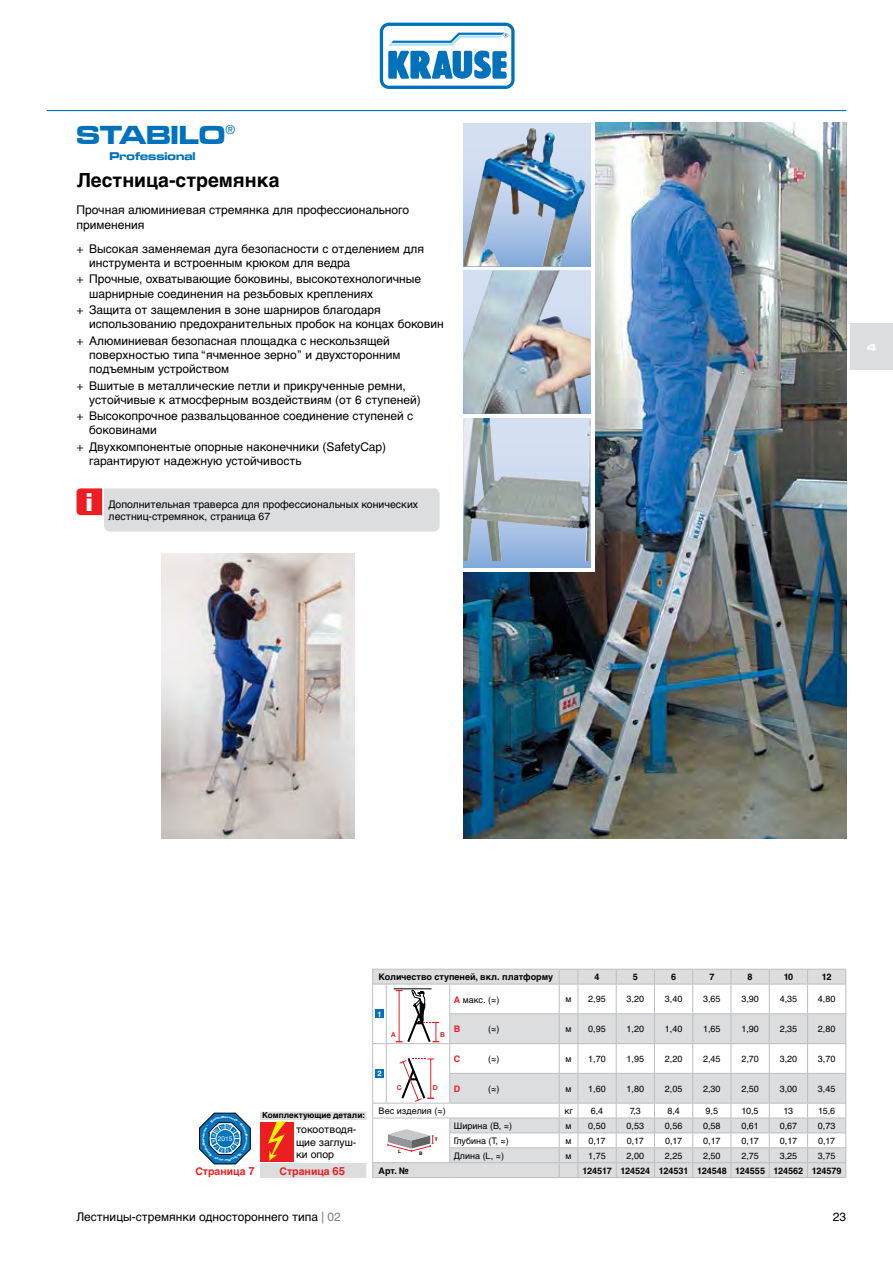
<style>
.page{position:relative;width:893px;height:1263px;background:#fff}
.page>*{position:absolute;margin:0;border:0;box-sizing:border-box;transform-origin:0 0}
.t1{font:27px "Microgramma D Bold Exte";color:#0072bc}
.t2{font:26.7px "Microgramma D Bold Exte";color:#fff}
.t3{font:700 19.5px "Helvetica Cyr";color:#000}
.t4{font:12px/14.2px "Helvetica Cyr Upright";color:#000}
.t5{font:11.7px "Microgramma D Bold Exte";color:#0072bc}
.t6{font:10.5px/12.6px "Helvetica Cyr Upright";color:#000}
.t7{font:700 10.5px "Helvetica Cyr";color:#ed1d24}
.t8{font:10.5px "Microgramma D Bold Exte";color:#fff}
.t9{font:9px "Helvetica Cyr Upright";color:#000}
.t10{font:700 9px "Helvetica Cyr";color:#000}
.t11{font:700 9px "Helvetica Cyr";color:#ed1d24}
.t12{font:700 8.25px "Helvetica Cyr";color:#000}
.t13{font:700 7.5px "Helvetica Cyr";color:#fff}
.t14{font:700 6.75px "Helvetica Neue LT";color:#ed1d24}
.t15{font:6.6px "Helvetica Neue LT";color:#fff}
.t16{font:700 4.8px "Helvetica LT Std";color:#000}
.s1{font-family:"Helvetica Neue LT"}
.s2{font-family:"Helvetica Cyr";font-weight:700;color:#ed1d24}
.s3{font-family:"Helvetica Neue LT";font-size:11.25px}
.s4{font-size:11.25px}
.s5{color:#808285}
</style>
<div class="page">
<svg style="left:378px;top:21px;width:138px;height:69px"></svg>
<svg style="left:380px;top:23px;width:135px;height:66px"></svg>
<hr style="left:47px;top:110px;width:799px;height:1px;background:#0072bc">
<div style="left:850px;top:323px;width:43px;height:47px;background:#dcddde"></div>
<img style="left:463px;top:123px;width:383px;height:716px">
<div style="left:459px;top:119px;width:136px;height:453px;background:#fff"></div>
<img style="left:162px;top:554px;width:192px;height:285px">
<img style="left:463px;top:271px;width:127px;height:143px">
<svg style="left:463px;top:123px;width:127px;height:143px"></svg>
<img style="left:463px;top:128px;width:122px;height:138px">
<div style="left:463px;top:418px;width:127px;height:150px;background:#84abda"></div>
<img style="left:463px;top:418px;width:127px;height:143px">
<svg style="left:372px;top:969px;width:474px;height:209px"></svg>
<svg style="left:77px;top:488px;width:363px;height:43px;background:#ded5d6"></svg>
<svg style="left:260px;top:1112px;width:106px;height:66px"></svg>
<svg style="left:199px;top:1112px;width:52px;height:53px"></svg>
<h1 class="t1" style="left:77px;top:117px;width:160px">STABILO<sup>®</sup></h1>
<p class="t5" style="left:109px;top:149px;width:88px">Professional</p>
<h3 class="t3" style="left:77px;top:169px;width:204px">Лестница-стремянка</h3>
<p class="t4" style="left:77px;top:203px;width:334px">Прочная алюминиевая стремянка для профессионального применения</p>
<p class="t4" style="left:89px;top:241px;width:336px;text-indent:-13px"><span class="s1">+</span> Высокая заменяемая дуга безопасности с отделением для инструмента и встроенным крюком для ведра</p>
<p class="t4" style="left:89px;top:272px;width:333px;text-indent:-13px"><span class="s1">+</span> Прочные, охватывающие боковины, высокотехнологичные шарнирные соединения на резьбовых креплениях</p>
<p class="t4" style="left:89px;top:303px;width:356px;text-indent:-13px"><span class="s1">+</span> Защита от защемления в зоне шарниров благодаря использованию предохранительных пробок на концах боковин</p>
<p class="t4" style="left:89px;top:333px;width:313px;text-indent:-13px"><span class="s1">+</span> Алюминиевая безопасная площадка с нескользящей поверхностью типа “ячменное зерно” и двухсторонним подъемным устройством</p>
<p class="t4" style="left:89px;top:378px;width:333px;text-indent:-13px"><span class="s1">+</span> Вшитые в металлические петли и прикрученные ремни, устойчивые к атмосферным воздействиям (от 6 ступеней)</p>
<p class="t4" style="left:89px;top:409px;width:325px;text-indent:-13px"><span class="s1">+</span> Высокопрочное развальцованное соединение ступеней с боковинами</p>
<p class="t4" style="left:89px;top:439px;width:298px;text-indent:-13px"><span class="s1">+</span> Двухкомпонентые опорные наконечники (SafetyCap) гарантируют надежную устойчивость</p>
<h2 class="t2" style="left:86px;top:484px;width:8px">i</h2>
<p class="t6" style="left:109px;top:498px;width:311px">Дополнительная траверса для профессиональных конических лестниц-стремянок, страница 67</p>
<p class="t8" style="left:867px;top:340px;width:11px">4</p>
<p class="t10" style="left:379px;top:972px;width:176px">Количество ступеней, вкл. платформу</p>
<p class="t10" style="left:595px;top:972px;width:7px">4</p>
<p class="t10" style="left:633px;top:972px;width:7px">5</p>
<p class="t10" style="left:671px;top:972px;width:7px">6</p>
<p class="t10" style="left:709px;top:972px;width:7px">7</p>
<p class="t10" style="left:748px;top:972px;width:7px">8</p>
<p class="t10" style="left:784px;top:972px;width:11px">10</p>
<p class="t10" style="left:822px;top:972px;width:11px">12</p>
<p class="t13" style="left:377px;top:1010px;width:6px">1</p>
<p class="t9" style="left:454px;top:994px;width:47px"><span class="s2">A</span> макс. (≈)</p>
<p class="t9" style="left:566px;top:994px;width:7px">м</p>
<p class="t9" style="left:588px;top:994px;width:19px">2,95</p>
<p class="t9" style="left:627px;top:994px;width:19px">3,20</p>
<p class="t9" style="left:665px;top:994px;width:19px">3,40</p>
<p class="t9" style="left:703px;top:994px;width:19px">3,65</p>
<p class="t9" style="left:741px;top:994px;width:19px">3,90</p>
<p class="t9" style="left:780px;top:994px;width:19px">4,35</p>
<p class="t9" style="left:818px;top:994px;width:19px">4,80</p>
<p class="t11" style="left:454px;top:1024px;width:8px">B</p>
<p class="t9" style="left:488px;top:1024px;width:13px">(≈)</p>
<p class="t9" style="left:566px;top:1024px;width:7px">м</p>
<p class="t9" style="left:588px;top:1024px;width:19px">0,95</p>
<p class="t9" style="left:627px;top:1024px;width:19px">1,20</p>
<p class="t9" style="left:665px;top:1024px;width:19px">1,40</p>
<p class="t9" style="left:703px;top:1024px;width:19px">1,65</p>
<p class="t9" style="left:741px;top:1024px;width:19px">1,90</p>
<p class="t9" style="left:780px;top:1024px;width:19px">2,35</p>
<p class="t9" style="left:818px;top:1024px;width:19px">2,80</p>
<p class="t14" style="left:391px;top:1030px;width:6px">A</p>
<p class="t14" style="left:440px;top:1030px;width:6px">B</p>
<p class="t15" style="left:218px;top:1135px;width:16px">2015</p>
<p class="t7" style="left:195px;top:1165px;width:61px">Страница <span class="s3">7</span></p>
<p class="t12" style="left:262px;top:1110px;width:104px">Комплектующие детали:</p>
<p class="t6" style="left:296px;top:1123px;width:62px;text-align:justify">токоотводя&shy;щие заглуш&shy;ки опор</p>
<p class="t7" style="left:279px;top:1165px;width:67px">Страница <span class="s4">65</span></p>
<p class="t13" style="left:377px;top:1069px;width:6px">2</p>
<p class="t14" style="left:397px;top:1083px;width:7px">C</p>
<p class="t14" style="left:433px;top:1083px;width:7px">D</p>
<p class="t11" style="left:454px;top:1054px;width:8px">C</p>
<p class="t9" style="left:488px;top:1054px;width:13px">(≈)</p>
<p class="t9" style="left:566px;top:1054px;width:7px">м</p>
<p class="t9" style="left:588px;top:1054px;width:19px">1,70</p>
<p class="t9" style="left:627px;top:1054px;width:19px">1,95</p>
<p class="t9" style="left:665px;top:1054px;width:19px">2,20</p>
<p class="t9" style="left:703px;top:1054px;width:19px">2,45</p>
<p class="t9" style="left:741px;top:1054px;width:19px">2,70</p>
<p class="t9" style="left:780px;top:1054px;width:19px">3,20</p>
<p class="t9" style="left:818px;top:1054px;width:19px">3,70</p>
<p class="t11" style="left:454px;top:1083px;width:8px">D</p>
<p class="t9" style="left:488px;top:1083px;width:13px">(≈)</p>
<p class="t9" style="left:566px;top:1083px;width:7px">м</p>
<p class="t9" style="left:588px;top:1083px;width:19px">1,60</p>
<p class="t9" style="left:627px;top:1083px;width:19px">1,80</p>
<p class="t9" style="left:665px;top:1083px;width:19px">2,05</p>
<p class="t9" style="left:703px;top:1083px;width:19px">2,30</p>
<p class="t9" style="left:741px;top:1083px;width:19px">2,50</p>
<p class="t9" style="left:780px;top:1083px;width:19px">3,00</p>
<p class="t9" style="left:818px;top:1083px;width:19px">3,45</p>
<p class="t9" style="left:379px;top:1106px;width:69px">Вес изделия (≈)</p>
<p class="t9" style="left:564px;top:1106px;width:10px">кг</p>
<p class="t9" style="left:591px;top:1106px;width:14px">6,4</p>
<p class="t9" style="left:630px;top:1106px;width:12px">7,3</p>
<p class="t9" style="left:667px;top:1106px;width:14px">8,4</p>
<p class="t9" style="left:706px;top:1106px;width:14px">9,5</p>
<p class="t9" style="left:742px;top:1106px;width:19px">10,5</p>
<p class="t9" style="left:784px;top:1106px;width:11px">13</p>
<p class="t9" style="left:818px;top:1106px;width:19px">15,6</p>
<p class="t9" style="left:454px;top:1121px;width:60px">Ширина (B, ≈)</p>
<p class="t9" style="left:566px;top:1121px;width:7px">м</p>
<p class="t9" style="left:588px;top:1121px;width:19px">0,50</p>
<p class="t9" style="left:627px;top:1121px;width:19px">0,53</p>
<p class="t9" style="left:665px;top:1121px;width:19px">0,56</p>
<p class="t9" style="left:703px;top:1121px;width:19px">0,58</p>
<p class="t9" style="left:741px;top:1121px;width:19px">0,61</p>
<p class="t9" style="left:780px;top:1121px;width:19px">0,67</p>
<p class="t9" style="left:818px;top:1121px;width:19px">0,73</p>
<p class="t9" style="left:454px;top:1136px;width:56px">Глубина (T, ≈)</p>
<p class="t9" style="left:566px;top:1136px;width:7px">м</p>
<p class="t9" style="left:588px;top:1136px;width:19px">0,17</p>
<p class="t9" style="left:627px;top:1136px;width:19px">0,17</p>
<p class="t9" style="left:665px;top:1136px;width:19px">0,17</p>
<p class="t9" style="left:703px;top:1136px;width:19px">0,17</p>
<p class="t9" style="left:742px;top:1136px;width:19px">0,17</p>
<p class="t9" style="left:780px;top:1136px;width:19px">0,17</p>
<p class="t9" style="left:818px;top:1136px;width:19px">0,17</p>
<p class="t9" style="left:454px;top:1150px;width:52px">Длина (L, ≈)</p>
<p class="t9" style="left:566px;top:1150px;width:7px">м</p>
<p class="t9" style="left:588px;top:1150px;width:19px">1,75</p>
<p class="t9" style="left:627px;top:1150px;width:19px">2,00</p>
<p class="t9" style="left:665px;top:1150px;width:19px">2,25</p>
<p class="t9" style="left:703px;top:1150px;width:19px">2,50</p>
<p class="t9" style="left:741px;top:1150px;width:19px">2,75</p>
<p class="t9" style="left:780px;top:1150px;width:19px">3,25</p>
<p class="t9" style="left:818px;top:1150px;width:19px">3,75</p>
<p class="t10" style="left:379px;top:1165px;width:31px">Арт. №</p>
<p class="t10" style="left:582px;top:1165px;width:261px">124517 124524 124531 124548 124555 124562 124579</p>
<p class="t16" style="left:435px;top:1137px;width:4px">T</p>
<p class="t16" style="left:398px;top:1148px;width:4px">L</p>
<p class="t16" style="left:419px;top:1150px;width:5px">B</p>
<p class="t4" style="left:77px;top:1210px;width:266px">Лестницы-стремянки одностороннего типа <span class="s5">| 02</span></p>
<p class="t4" style="left:833px;top:1210px;width:15px">23</p>
</div>
